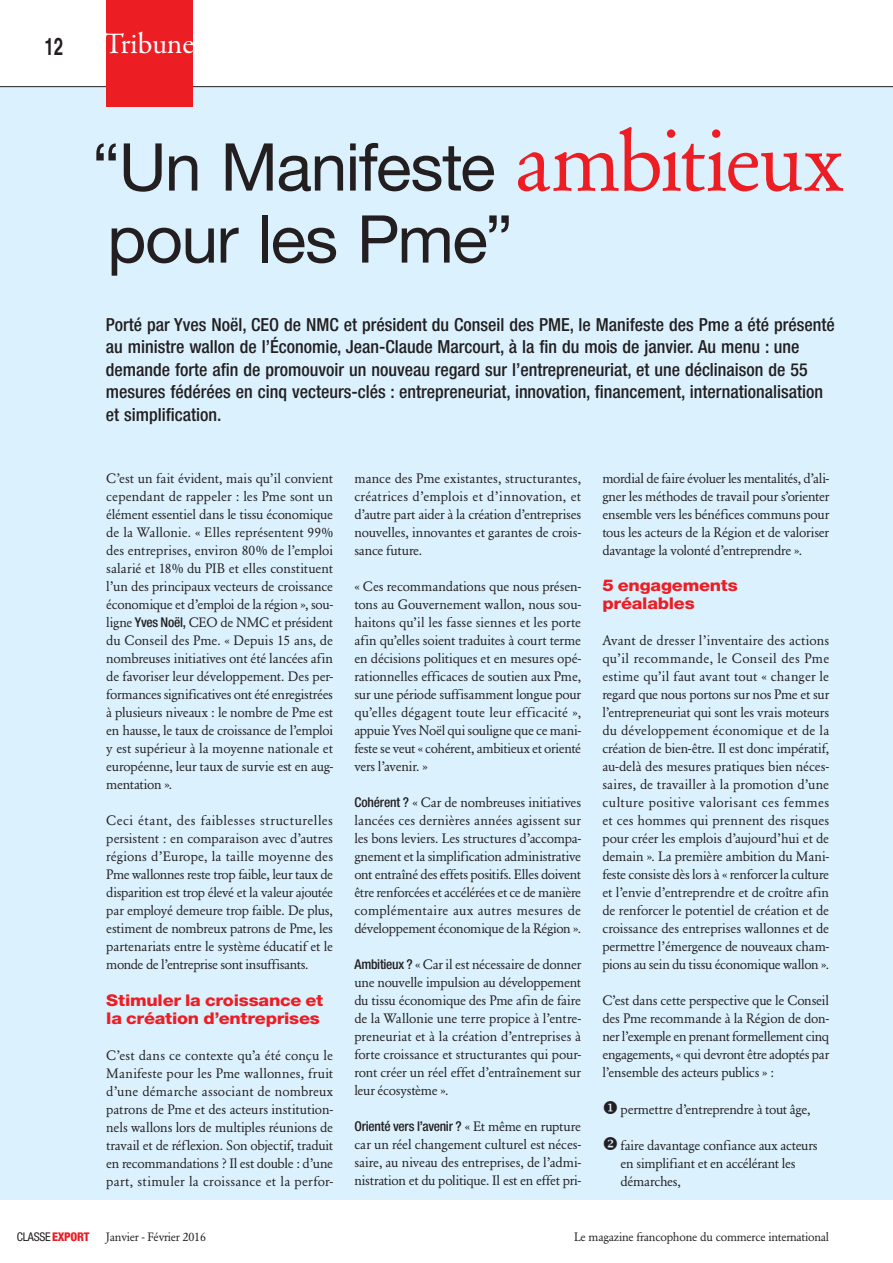
<style>
.page{position:relative;width:893px;height:1263px;background:#fff}
.page>*{position:absolute;margin:0;border:0;box-sizing:border-box;transform-origin:0 0}
.t1{font:66px/72px "Helvetica Neue";letter-spacing:-.025em;color:#231f20}
.t2{font:30px "Garamond Premr Pro";letter-spacing:-.005em;color:#fff}
.t3{font:700 24px "Helvetica";color:#231f20;scale:.7 1}
.t4{font:500 condensed 18px/22.5px "Helvetica Neue";color:#231f20}
.t5{font:800 16.2px/18px "Helvetica Neue";letter-spacing:-.015em;color:#ed1d24;scale:1.11 1}
.t6{font:13.5px/18px "Garamond BE";letter-spacing:-.02em;color:#231f20;text-align:justify}
.t7{font:500 condensed 13.5px "Helvetica Neue";letter-spacing:-.02em;color:#231f20}
.t8{font:12px "Garamond BE";letter-spacing:-.02em;color:#231f20}
.t9{font:condensed 12px "Helvetica Neue";letter-spacing:-.02em;color:#231f20}
.s1{font-family:"Garamond BE";font-size:84px;color:#ed1d24}
.s2{font-family:"Helvetica Neue";font-weight:500;font-stretch:condensed}
.s3{font-family:"Garamond BE";font-weight:400;font-stretch:normal}
.s4{font-weight:800;color:#ed1d24}
</style>
<div class="page">
<div style="left:0;top:87px;width:893px;height:1112px;background:#dbf1fd"></div>
<hr style="left:0;top:86px;width:893px;height:1px;background:#231f20">
<div style="left:106px;top:0;width:87px;height:106px;background:#ed1d24"></div>
<h3 class="t3" style="left:44px;top:28px;width:28px">12</h3>
<h2 class="t2" style="left:104px;top:26px;width:92px">Tribune</h2>
<h1 class="t1" style="left:92px;top:130px;width:752px">“Un Manifeste <span class="s1">ambitieux </span>pour les Pme”</h1>
<p class="t4" style="left:106px;top:313px;width:730px">Porté par Yves Noël, CEO de NMC et président du Conseil des PME, le Manifeste des Pme a été présenté au ministre wallon de l’Économie, Jean-Claude Marcourt, à la fin du mois de janvier. Au menu : une demande forte afin de promouvoir un nouveau regard sur l’entrepreneuriat, et une déclinaison de 55 mesures fédérées en cinq vecteurs-clés : entrepreneuriat, innovation, financement, internationalisation et simplification.</p>
<p class="t6" style="left:106px;top:470px;width:228px">C’est un fait évident, mais qu’il convient cependant de rappeler : les Pme sont un élément essentiel dans le tissu économique de la Wallonie. « Elles représentent 99% des entreprises, environ 80% de l’emploi salarié et 18% du PIB et elles constituent l’un des principaux vecteurs de croissance économique et d’emploi de la région », sou&shy;ligne <span class="s2">Yves Noël,</span> CEO de NMC et président du Conseil des Pme. « Depuis 15 ans, de nombreuses initiatives ont été lancées afin de favoriser leur développement. Des per&shy;formances significatives ont été enregistrées à plusieurs niveaux : le nombre de Pme est en hausse, le taux de croissance de l’emploi y est supérieur à la moyenne nationale et européenne, leur taux de survie est en aug&shy;mentation ».</p>
<p class="t6" style="left:106px;top:812px;width:228px">Ceci étant, des faiblesses structurelles persistent : en comparaison avec d’autres régions d’Europe, la taille moyenne des Pme wallonnes reste trop faible, leur taux de disparition est trop élevé et la valeur ajoutée par employé demeure trop faible. De plus, estiment de nombreux patrons de Pme, les partenariats entre le système éducatif et le monde de l’entreprise sont insuffisants.</p>
<p class="t5" style="left:106px;top:991px;width:197px">Stimuler la croissance et la création d’entreprises</p>
<p class="t6" style="left:106px;top:1046px;width:228px">C’est dans ce contexte qu’a été conçu le Manifeste pour les Pme wallonnes, fruit d’une démarche associant de nombreux patrons de Pme et des acteurs institution&shy;nels wallons lors de multiples réunions de travail et de réflexion. Son objectif, traduit en recommandations ? Il est double : d’une part, stimuler la croissance et la perfor-</p>
<p class="t6" style="left:354px;top:470px;width:228px">mance des Pme existantes, structurantes, créatrices d’emplois et d’innovation, et d’autre part aider à la création d’entreprises nouvelles, innovantes et garantes de crois&shy;sance future.</p>
<p class="t6" style="left:354px;top:578px;width:228px">« Ces recommandations que nous présen&shy;tons au Gouvernement wallon, nous sou&shy;haitons qu’il les fasse siennes et les porte afin qu’elles soient traduites à court terme en décisions politiques et en mesures opé&shy;rationnelles efficaces de soutien aux Pme, sur une période suffisamment longue pour qu’elles dégagent toute leur efficacité », appuie Yves Noël qui souligne que ce mani&shy;feste se veut « cohérent, ambitieux et orienté vers l’avenir. »</p>
<p class="t6" style="left:354px;top:794px;width:228px"><span class="s2">Cohérent ?</span> « Car de nombreuses initiatives lancées ces dernières années agissent sur les bons leviers. Les structures d’accompa&shy;gnement et la simplification administrative ont entraîné des effets positifs. Elles doivent être renforcées et accélérées et ce de manière complémentaire aux autres mesures de développement économique de la Région ».</p>
<p class="t6" style="left:354px;top:956px;width:228px"><span class="s2">Ambitieux ?</span> « Car il est nécessaire de donner une nouvelle impulsion au développement du tissu économique des Pme afin de faire de la Wallonie une terre propice à l’entre&shy;preneuriat et à la création d’entreprises à forte croissance et structurantes qui pour&shy;ront créer un réel effet d’entraînement sur leur écosystème ».</p>
<p class="t7" style="left:354px;top:1118px;width:228px">Orienté vers l’avenir ? <span class="s3">« Et même en rupture</span></p>
<p class="t6" style="left:354px;top:1136px;width:228px">car un réel changement culturel est néces&shy;saire, au niveau des entreprises, de l’admi&shy;nistration et du politique. Il est en effet pri-</p>
<p class="t6" style="left:602px;top:470px;width:228px">mordial de faire évoluer les mentalités, d’ali&shy;gner les méthodes de travail pour s’orienter ensemble vers les bénéfices communs pour tous les acteurs de la Région et de valoriser davantage la volonté d’entreprendre ».</p>
<p class="t5" style="left:602px;top:577px;width:123px">5 engagements préalables</p>
<p class="t6" style="left:602px;top:632px;width:228px">Avant de dresser l’inventaire des actions qu’il recommande, le Conseil des Pme estime qu’il faut avant tout « changer le regard que nous portons sur nos Pme et sur l’entrepreneuriat qui sont les vrais moteurs du développement économique et de la création de bien-être. Il est donc impératif, au-delà des mesures pratiques bien néces&shy;saires, de travailler à la promotion d’une culture positive valorisant ces femmes et ces hommes qui prennent des risques pour créer les emplois d’aujourd’hui et de demain ». La première ambition du Mani&shy;feste consiste dès lors à « renforcer la culture et l’envie d’entreprendre et de croître afin de renforcer le potentiel de création et de croissance des entreprises wallonnes et de permettre l’émergence de nouveaux cham&shy;pions au sein du tissu économique wallon ».</p>
<p class="t6" style="left:602px;top:992px;width:228px">C’est dans cette perspective que le Conseil des Pme recommande à la Région de don&shy;ner l’exemple en prenant formellement cinq engagements, « qui devront être adoptés par l’ensemble des acteurs publics » :</p>
<p class="t6" style="left:602px;top:1100px;width:210px">◆ permettre d’entreprendre à tout âge,</p>
<p class="t6" style="left:621px;top:1136px;width:199px;text-align:left;text-indent:-18px">❖ faire davantage confiance aux acteurs en simplifiant et en accélérant les démarches,</p>
<p class="t9" style="left:17px;top:1230px;width:74px">CLASSE<span class="s4">EXPORT</span></p>
<p class="t8" style="left:106px;top:1230px;width:101px">Janvier - Février 2016</p>
<p class="t8" style="left:574px;top:1230px;width:257px">Le magazine francophone du commerce international</p>
</div>
